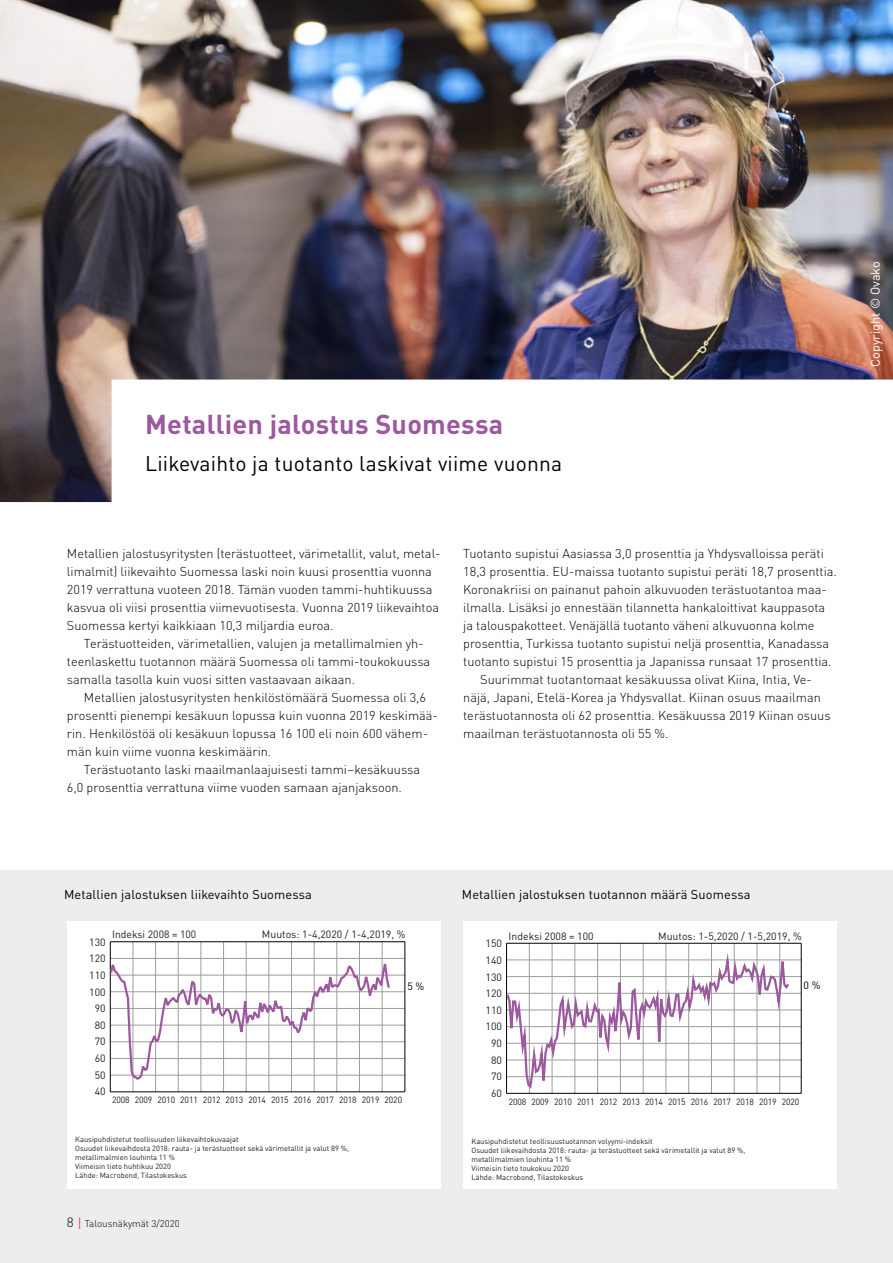
<style>
.page{position:relative;width:893px;height:1263px;background:#fff}
.page>*{position:absolute;margin:0;border:0;box-sizing:border-box;transform-origin:0 0}
.t1{font:700 27px "DIN Pro";letter-spacing:.01em;color:#9d599f}
.t2{font:21px "DIN Pro";letter-spacing:.01em;color:#000}
.t3{font:300 12.75px/18px "DIN Pro";color:#000}
.t4{font:12.75px "DIN Pro";letter-spacing:.01em;color:#000}
.t5{font:12.75px "DIN Pro";color:#fff}
.t6{font:10.5px/16.6px "DIN Pro";color:#232021}
.t7{font:10.5px "DIN Pro";color:#000}
.t8{font:300 9.6px "DIN Pro";color:#000}
.t9{font:9px "DIN Pro";letter-spacing:-.01em;color:#232021;scale:.95 1}
.t10{font:7.5px/9px "DIN Pro";color:#232021}
.s1{font-size:13.35px}
.s2{font-weight:400;font-size:13.35px;color:#e94287}
</style>
<div class="page">
<div style="left:0;top:871px;width:893px;height:392px;background:#ededed"></div>
<img style="left:0;top:0;width:893px;height:502px">
<div style="left:67px;top:921px;width:374px;height:268px;background:#fff"></div>
<hr style="left:110px;top:1058px;width:295px;height:1px;background:#9d9d9c">
<hr style="left:110px;top:1075px;width:295px;height:1px;background:#9d9d9c">
<hr style="left:110px;top:1041px;width:295px;height:1px;background:#9d9d9c">
<hr style="left:110px;top:1025px;width:295px;height:1px;background:#9d9d9c">
<hr style="left:110px;top:1008px;width:295px;height:1px;background:#9d9d9c">
<hr style="left:110px;top:991px;width:295px;height:1px;background:#9d9d9c">
<hr style="left:110px;top:958px;width:295px;height:1px;background:#9d9d9c">
<hr style="left:110px;top:975px;width:295px;height:1px;background:#9d9d9c">
<hr style="left:155px;top:942px;width:1px;height:150px;background:#9d9d9c">
<hr style="left:133px;top:942px;width:1px;height:150px;background:#9d9d9c">
<hr style="left:178px;top:942px;width:1px;height:150px;background:#9d9d9c">
<hr style="left:201px;top:942px;width:1px;height:150px;background:#9d9d9c">
<hr style="left:223px;top:942px;width:1px;height:150px;background:#9d9d9c">
<hr style="left:246px;top:942px;width:1px;height:150px;background:#9d9d9c">
<hr style="left:269px;top:942px;width:1px;height:150px;background:#9d9d9c">
<hr style="left:291px;top:942px;width:1px;height:150px;background:#9d9d9c">
<hr style="left:314px;top:942px;width:1px;height:150px;background:#9d9d9c">
<hr style="left:359px;top:942px;width:1px;height:150px;background:#9d9d9c">
<hr style="left:382px;top:942px;width:1px;height:150px;background:#9d9d9c">
<hr style="left:337px;top:942px;width:1px;height:150px;background:#9d9d9c">
<hr style="left:404px;top:942px;width:1px;height:150px;background:#000">
<hr style="left:110px;top:942px;width:1px;height:150px;background:#000">
<hr style="left:110px;top:941px;width:295px;height:1px;background:#000">
<hr style="left:110px;top:1091px;width:295px;height:1px;background:#000">
<svg style="left:109px;top:950px;width:282px;height:131px"></svg>
<div style="left:463px;top:921px;width:374px;height:268px;background:#fff"></div>
<hr style="left:507px;top:1060px;width:294px;height:1px;background:#9d9d9c">
<hr style="left:507px;top:1043px;width:294px;height:1px;background:#9d9d9c">
<hr style="left:507px;top:1076px;width:294px;height:1px;background:#9d9d9c">
<hr style="left:507px;top:1026px;width:294px;height:1px;background:#9d9d9c">
<hr style="left:507px;top:1010px;width:294px;height:1px;background:#9d9d9c">
<hr style="left:507px;top:993px;width:294px;height:1px;background:#9d9d9c">
<hr style="left:507px;top:976px;width:294px;height:1px;background:#9d9d9c">
<hr style="left:507px;top:960px;width:294px;height:1px;background:#9d9d9c">
<hr style="left:801px;top:943px;width:1px;height:150px;background:#000">
<hr style="left:507px;top:943px;width:294px;height:1px;background:#000">
<hr style="left:507px;top:1093px;width:294px;height:1px;background:#000">
<svg style="left:506px;top:942px;width:284px;height:152px"></svg>
<h1 class="t1" style="left:145px;top:403px;width:360px">Metallien jalostus Suomessa</h1>
<h2 class="t2" style="left:145px;top:447px;width:419px">Liikevaihto ja tuotanto laskivat viime vuonna</h2>
<p class="t3" style="left:67px;top:544px;width:375px">Metallien jalostusyritysten (terästuotteet, värimetallit, valut, metal&shy;limalmit) liikevaihto Suomessa laski noin kuusi prosenttia vuonna 2019 verrattuna vuoteen 2018. Tämän vuoden tammi-huhtikuussa kasvua oli viisi prosenttia viimevuotisesta. Vuonna 2019 liikevaihtoa Suomessa kertyi kaikkiaan 10,3 miljardia euroa.</p>
<p class="t3" style="left:67px;top:634px;width:365px;text-indent:17px">Terästuotteiden, värimetallien, valujen ja metallimalmien yh&shy;teenlaskettu tuotannon määrä Suomessa oli tammi-toukokuussa samalla tasolla kuin vuosi sitten vastaavaan aikaan.</p>
<p class="t3" style="left:67px;top:688px;width:373px;text-indent:17px">Metallien jalostusyritysten henkilöstömäärä Suomessa oli 3,6 prosentti pienempi kesäkuun lopussa kuin vuonna 2019 keskimää&shy;rin. Henkilöstöä oli kesäkuun lopussa 16 100 eli noin 600 vähem&shy;män kuin viime vuonna keskimäärin.</p>
<p class="t3" style="left:67px;top:760px;width:355px;text-indent:17px">Terästuotanto laski maailmanlaajuisesti tammi–kesäkuussa<br>6,0 prosenttia verrattuna viime vuoden samaan ajanjaksoon.</p>
<p class="t3" style="left:463px;top:544px;width:362px">Tuotanto supistui Aasiassa 3,0 prosenttia ja Yhdysvalloissa peräti</p>
<p class="t3" style="left:463px;top:562px;width:375px">18,3 prosenttia. EU-maissa tuotanto supistui peräti 18,7 prosenttia.</p>
<p class="t3" style="left:463px;top:580px;width:365px">Koronakriisi on painanut pahoin alkuvuoden terästuotantoa maa-</p>
<p class="t3" style="left:463px;top:598px;width:364px">ilmalla. Lisäksi jo ennestään tilannetta hankaloittivat kauppasota</p>
<p class="t3" style="left:463px;top:616px;width:353px">ja talouspakotteet. Venäjällä tuotanto väheni alkuvuonna kolme</p>
<p class="t3" style="left:463px;top:634px;width:368px">prosenttia, Turkissa tuotanto supistui neljä prosenttia, Kanadassa</p>
<p class="t3" style="left:463px;top:652px;width:370px">tuotanto supistui 15 prosenttia ja Japanissa runsaat 17 prosenttia.</p>
<p class="t3" style="left:480px;top:670px;width:333px">Suurimmat tuotantomaat kesäkuussa olivat Kiina, Intia, Ve-</p>
<p class="t3" style="left:463px;top:688px;width:359px">näjä, Japani, Etelä-Korea ja Yhdysvallat. Kiinan osuus maailman</p>
<p class="t3" style="left:463px;top:706px;width:369px">terästuotannosta oli 62 prosenttia. Kesäkuussa 2019 Kiinan osuus</p>
<p class="t3" style="left:463px;top:724px;width:207px">maailman terästuotannosta oli 55 %.</p>
<p class="t5" style="left:865px;top:367px;width:107px;rotate:-90deg">Copyright © Ovako</p>
<p class="t4" style="left:64px;top:884px;width:249px">Metallien jalostuksen liikevaihto Suomessa</p>
<p class="t4" style="left:462px;top:884px;width:290px">Metallien jalostuksen tuotannon määrä Suomessa</p>
<p class="t6" style="left:89px;top:933px;width:18px">130<br>120</p>
<p class="t6" style="left:112px;top:925px;width:86px">Indeksi 2008 = 100</p>
<p class="t6" style="left:262px;top:925px;width:145px">Muutos: 1-4,2020 / 1-4,2019, %</p>
<p class="t6" style="left:485px;top:934px;width:18px">150</p>
<p class="t6" style="left:485px;top:951px;width:18px">140</p>
<p class="t6" style="left:508px;top:927px;width:87px">Indeksi 2008 = 100</p>
<p class="t6" style="left:658px;top:927px;width:145px">Muutos: 1-5,2020 / 1-5,2019, %</p>
<p class="t6" style="left:89px;top:966px;width:18px">110</p>
<p class="t6" style="left:89px;top:983px;width:18px">100</p>
<p class="t7" style="left:407px;top:978px;width:18px">5 %</p>
<p class="t6" style="left:485px;top:968px;width:18px">130</p>
<p class="t6" style="left:485px;top:984px;width:18px">120</p>
<p class="t7" style="left:804px;top:977px;width:18px">0 %</p>
<p class="t6" style="left:95px;top:999px;width:12px">90</p>
<p class="t6" style="left:485px;top:1001px;width:18px">110</p>
<p class="t6" style="left:95px;top:1016px;width:12px">80</p>
<p class="t6" style="left:485px;top:1017px;width:18px">100</p>
<p class="t6" style="left:95px;top:1033px;width:12px">70</p>
<p class="t6" style="left:491px;top:1034px;width:12px">90</p>
<p class="t6" style="left:95px;top:1049px;width:12px">60</p>
<p class="t6" style="left:491px;top:1051px;width:12px">80</p>
<p class="t6" style="left:95px;top:1066px;width:12px">50</p>
<p class="t6" style="left:491px;top:1067px;width:12px">70</p>
<p class="t6" style="left:95px;top:1082px;width:12px">40</p>
<p class="t9" style="left:112px;top:1093px;width:307px">2008 2009 2010 2011 2012 2013 2014 2015 2016 2017 2018 2019 2020</p>
<p class="t6" style="left:491px;top:1084px;width:12px">60</p>
<p class="t9" style="left:509px;top:1094px;width:307px">2008 2009 2010 2011 2012 2013 2014 2015 2016 2017 2018 2019 2020</p>
<p class="t10" style="left:75px;top:1134px;width:275px">Kausipuhdistetut teollisuuden liikevaihtokuvaajat<br>Osuudet liikevaihdosta 2018: rauta- ja terästuotteet sekä värimetallit ja valut 89 %, metallimalmien louhinta 11 %<br>Viimeisin tieto huhtikuu 2020<br>Lähde: Macrobond, Tilastokeskus</p>
<p class="t10" style="left:471px;top:1136px;width:275px">Kausipuhdistetut teollisuustuotannon volyymi-indeksit<br>Osuudet liikevaihdosta 2018: rauta- ja terästuotteet sekä värimetallit ja valut 89 %, metallimalmien louhinta 11 %<br>Viimeisin tieto toukokuu 2020<br>Lähde: Macrobond, Tilastokeskus</p>
<p class="t8" style="left:67px;top:1216px;width:115px"><span class="s1">8</span> <span class="s2">|</span> Talousnäkymät 3/2020</p>
</div>
